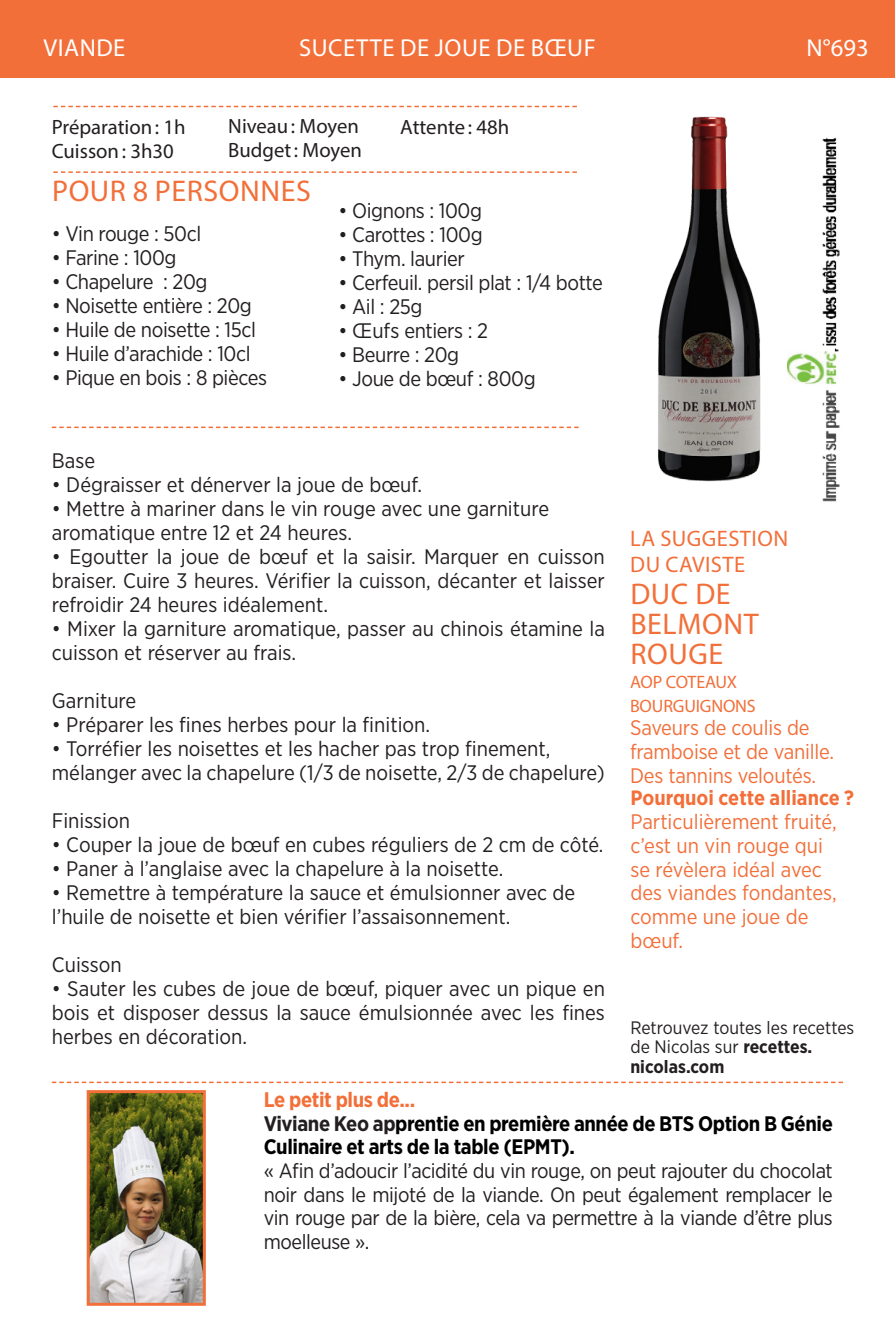
<style>
.page{position:relative;width:895px;height:1339px;background:#fff}
.page>*{position:absolute;margin:0;border:0;box-sizing:border-box;transform-origin:0 0}
.t1{font:30px/30px "Myriad Pro";letter-spacing:.02em;color:#f26f3a}
.t2{font:24.6px "Myriad Pro";letter-spacing:.02em;color:#fff}
.t3{font:22.5px/25.5px "Myriad Pro";letter-spacing:.02em;color:#f26f3a}
.t4{font:21px/24px "Gotham Narrow";color:#231f20;text-align:justify}
.t5{font:21px "Gotham Narrow";letter-spacing:-.02em;color:#231f20}
.t6{font:21px/23.7px "Gotham Narrow";color:#f26f3a}
.t7{font:700 21px/23.7px "Gotham Narrow";letter-spacing:-.02em;color:#000}
.t8{font:700 21px "Gotham Narrow";letter-spacing:-.02em;color:#f26f39}
.t9{font:20.7px/23.7px "Gotham Narrow";letter-spacing:-.02em;color:#231f20;text-align:justify}
.t10{font:20.7px "Myriad Pro";color:#231f20}
.t11{font:700 20.7px "Gotham Narrow";color:#f26f3a}
.t12{font:18px/19.5px "Gotham Narrow";color:#231f20}
.t13{font:18px "Myriad Pro";letter-spacing:-.01em;color:#f26f3a}
.s1{font-weight:700}
.s2{color:#231f20}
.s3{font-size:20.7px}
</style>
<div class="page">
<svg style="left:53px;top:106px;width:524px;height:1px"></svg>
<svg style="left:53px;top:171px;width:524px;height:2px"></svg>
<svg style="left:52px;top:426px;width:526px;height:2px"></svg>
<div style="left:0;top:0;width:894px;height:78px;background:#f26f3a"></div>
<img style="left:91px;top:1094px;width:111px;height:207px">
<div style="left:87px;top:1090px;width:119px;height:215px;border:3px solid #f26f3a"></div>
<svg style="left:52px;top:1081px;width:791px;height:2px"></svg>
<img style="left:787px;top:137px;width:53px;height:365px">
<img style="left:658px;top:116px;width:103px;height:366px">
<p class="t2" style="left:299px;top:32px;width:298px">SUCETTE DE JOUE DE BŒUF</p>
<p class="t2" style="left:44px;top:33px;width:83px">VIANDE</p>
<p class="t2" style="left:806px;top:33px;width:64px">N°693</p>
<p class="t10" style="left:52px;top:114px;width:135px">Préparation: 1h</p>
<p class="t10" style="left:52px;top:138px;width:123px">Cuisson: 3h30</p>
<p class="t10" style="left:228px;top:114px;width:132px">Niveau: Moyen</p>
<p class="t10" style="left:228px;top:137px;width:135px">Budget: Moyen</p>
<p class="t10" style="left:400px;top:114px;width:110px">Attente: 48h</p>
<p class="t1" style="left:52px;top:176px;width:260px">POUR 8 PERSONNES</p>
<p class="t5" style="left:52px;top:221px;width:151px">• Vin rouge : 50cl</p>
<p class="t5" style="left:52px;top:245px;width:126px">• Farine : 100g</p>
<p class="t5" style="left:52px;top:269px;width:157px">• Chapelure : 20g</p>
<p class="t5" style="left:52px;top:293px;width:201px">• Noisette entière : 20g</p>
<p class="t5" style="left:52px;top:317px;width:206px">• Huile de noisette : 15cl</p>
<p class="t5" style="left:52px;top:341px;width:200px">• Huile d’arachide : 10cl</p>
<p class="t5" style="left:52px;top:365px;width:217px">• Pique en bois : 8 pièces</p>
<p class="t5" style="left:338px;top:198px;width:145px">• Oignons : 100g</p>
<p class="t5" style="left:338px;top:222px;width:146px">• Carottes : 100g</p>
<p class="t5" style="left:338px;top:246px;width:128px">• Thym. laurier</p>
<p class="t5" style="left:338px;top:270px;width:266px">• Cerfeuil. persil plat : 1/4 botte</p>
<p class="t4" style="left:338px;top:295px;width:85px">• Ail : 25g</p>
<p class="t5" style="left:338px;top:318px;width:151px">• Œufs entiers : 2</p>
<p class="t5" style="left:338px;top:342px;width:122px">• Beurre : 20g</p>
<p class="t5" style="left:338px;top:366px;width:198px">• Joue de bœuf : 800g</p>
<p class="t4" style="left:52px;top:448px;width:45px">Base</p>
<p class="t4" style="left:52px;top:472px;width:372px">• Dégraisser et dénerver la joue de bœuf.</p>
<p class="t4" style="left:52px;top:496px;width:498px">• Mettre à mariner dans le vin rouge avec une garniture</p>
<p class="t4" style="left:52px;top:520px;width:302px">aromatique entre 12 et 24 heures.</p>
<p class="t4" style="left:52px;top:544px;width:554px">• Egoutter la joue de bœuf et la saisir. Marquer en cuisson braiser. Cuire 3 heures. Vérifier la cuisson, décanter et laisser refroidir 24 heures idéalement.</p>
<p class="t4" style="left:52px;top:616px;width:554px">• Mixer la garniture aromatique, passer au chinois étamine la cuisson et réserver au frais.</p>
<p class="t4" style="left:52px;top:688px;width:86px">Garniture</p>
<p class="t4" style="left:52px;top:712px;width:380px">• Préparer les fines herbes pour la finition.</p>
<p class="t4" style="left:52px;top:736px;width:500px">• Torréfier les noisettes et les hacher pas trop finement,</p>
<p class="t4" style="left:52px;top:760px;width:554px">mélanger avec la chapelure (1/3 de noisette, 2/3 de chapelure)</p>
<p class="t4" style="left:52px;top:808px;width:80px">Finission</p>
<p class="t4" style="left:52px;top:832px;width:553px">• Couper la joue de bœuf en cubes réguliers de 2 cm de côté.</p>
<p class="t4" style="left:52px;top:856px;width:453px">• Paner à l’anglaise avec la chapelure à la noisette.</p>
<p class="t4" style="left:52px;top:880px;width:525px">• Remettre à température la sauce et émulsionner avec de l’huile de noisette et bien vérifier l’assaisonnement.</p>
<p class="t4" style="left:52px;top:952px;width:71px">Cuisson</p>
<p class="t4" style="left:52px;top:976px;width:554px">• Sauter les cubes de joue de bœuf, piquer avec un pique en bois et disposer dessus la sauce émulsionnée avec les fines herbes en décoration.</p>
<p class="t3" style="left:630px;top:525px;width:159px">LA SUGGESTION<br>DU CAVISTE</p>
<p class="t1" style="left:630px;top:578px;width:102px">DUC DE</p>
<p class="t1" style="left:630px;top:608px;width:130px">BELMONT<br>ROUGE</p>
<p class="t13" style="left:630px;top:670px;width:108px">AOP COTEAUX</p>
<p class="t13" style="left:630px;top:694px;width:127px">BOURGUIGNONS</p>
<p class="t6" style="left:630px;top:715px;width:206px">Saveurs de coulis de framboise et de vanille.<br>Des tannins veloutés.</p>
<p class="t11" style="left:630px;top:785px;width:225px">Pourquoi cette alliance ?</p>
<p class="t6" style="left:630px;top:809px;width:208px">Particulièrement fruité, c’est un vin rouge qui se révèlera idéal avec des viandes fondantes, comme une joue de bœuf.</p>
<p class="t12" style="left:630px;top:1017px;width:225px">Retrouvez toutes les recettes de Nicolas sur <span class="s1">recettes. nicolas.com</span></p>
<p class="t8" style="left:264px;top:1086px;width:153px">Le petit plus de...</p>
<p class="t7" style="left:264px;top:1111px;width:570px"><span class="s2">Viviane Keo ap</span>prentie en première année de BTS Option B Génie<br>Culinaire et arts de la table (EPMT)<span class="s3">.</span></p>
<p class="t9" style="left:264px;top:1158px;width:570px">« Afin d’adoucir l’acidité du vin rouge, on peut rajouter du chocolat noir dans le mijoté de la viande. On peut également remplacer le vin rouge par de la bière, cela va permettre à la viande d’être plus moelleuse ».</p>
</div>
